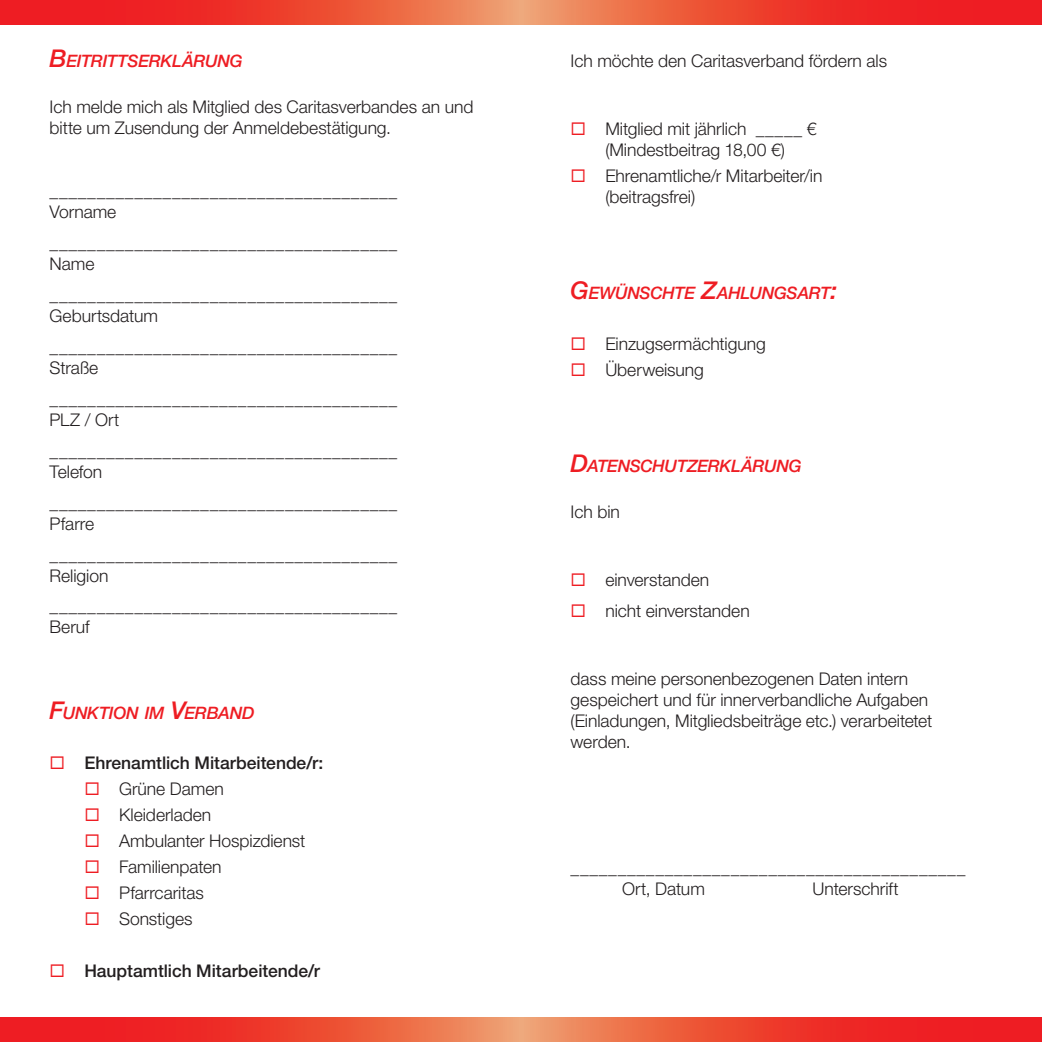
<style>
.page{position:relative;width:1042px;height:1042px;background:#fff}
.page>*{position:absolute;margin:0;border:0;box-sizing:border-box;transform-origin:0 0}
.t1{font:300 17.5px/21px "Helvetica Neue LT Std";letter-spacing:-.005em;color:#231f20}
.t2{font:500 17.5px "Helvetica Neue LT Std";color:#231f20}
.t3{font:italic 500 17.15px "Helvetica Neue LT Std";letter-spacing:-.02em;color:#ee1d23}
.s1{font-size:24.5px}
</style>
<div class="page">
<svg style="left:0;top:1017px;width:521px;height:25px;background:#ed4635"></svg>
<svg style="left:521px;top:1017px;width:521px;height:25px;background:#ed4736"></svg>
<svg style="left:0;top:0;width:521px;height:25px;background:#ed4635"></svg>
<svg style="left:521px;top:0;width:521px;height:25px;background:#ed4736"></svg>
<p class="t3" style="left:50px;top:51px;width:195px"><span class="s1">B</span>EITRITTSERKLÄRUNG</p>
<p class="t1" style="left:50px;top:96px;width:425px">Ich melde mich als Mitglied des Caritasverbandes an und bitte um Zusendung der Anmeldebestätigung.</p>
<p class="t1" style="left:50px;top:180px;width:349px">_____________________________________<br>Vorname</p>
<p class="t1" style="left:50px;top:232px;width:349px">_____________________________________<br>Name</p>
<p class="t1" style="left:50px;top:284px;width:349px">_____________________________________<br>Geburtsdatum</p>
<p class="t1" style="left:50px;top:336px;width:349px">_____________________________________<br>Straße</p>
<p class="t1" style="left:50px;top:388px;width:349px">_____________________________________<br>PLZ / Ort</p>
<p class="t1" style="left:50px;top:439px;width:349px">_____________________________________<br>Telefon</p>
<p class="t1" style="left:50px;top:491px;width:349px">_____________________________________<br>Pfarre</p>
<p class="t1" style="left:50px;top:543px;width:349px">_____________________________________<br>Religion</p>
<p class="t1" style="left:50px;top:595px;width:349px">_____________________________________<br>Beruf</p>
<p class="t3" style="left:50px;top:702px;width:206px"><span class="s1">F</span>UNKTION IM <span class="s1">V</span>ERBA ND</p>
<p class="t2" style="left:84px;top:753px;width:240px">Ehrenamtlich Mitarbeitende/r:</p>
<p class="t1" style="left:119px;top:776px;width:188px;line-height:25.9px">Grüne Damen<br>Kleiderladen<br>Ambulanter Hospizdienst<br>Familienpaten<br>Pfarrcaritas<br>Sonstiges</p>
<p class="t2" style="left:84px;top:960px;width:237px">Hauptamtlich Mitarbeitende/r</p>
<p class="t1" style="left:570px;top:50px;width:318px">Ich möchte den Caritasverband fördern als</p>
<p class="t1" style="left:605px;top:118px;width:213px">Mitglied mit jährlich _____ € (Mindestbeitrag 18,00 €)</p>
<p class="t1" style="left:605px;top:165px;width:219px">Ehrenamtliche/r Mitarbeiter/in (beitragsfrei)</p>
<p class="t3" style="left:570px;top:283px;width:268px"><span class="s1">G</span>EWÜNSCHTE <span class="s1">Z</span>AHLUNGSART<span class="s1">:</span></p>
<p class="t1" style="left:605px;top:330px;width:162px;line-height:25.9px">Einzugsermächtigung<br>Überweisung</p>
<p class="t3" style="left:570px;top:456px;width:233px"><span class="s1">D</span>ATENSCHUTZERKLÄRUNG</p>
<p class="t1" style="left:570px;top:501px;width:51px">Ich bin</p>
<p class="t1" style="left:605px;top:564px;width:146px;line-height:31px">einverstanden<br>nicht einverstanden</p>
<p class="t1" style="left:570px;top:668px;width:363px">dass meine personenbezogenen Daten intern gespeichert und für innerverbandliche Aufgaben (Einladungen, Mitgliedsbeiträge etc.) verarbeitetet werden.</p>
<p class="t1" style="left:622px;top:857px;width:345px;text-indent:-52px">__________________________________________<br>Ort, Datum</p>
<p class="t1" style="left:812px;top:878px;width:88px">Unterschrift</p>
</div>
